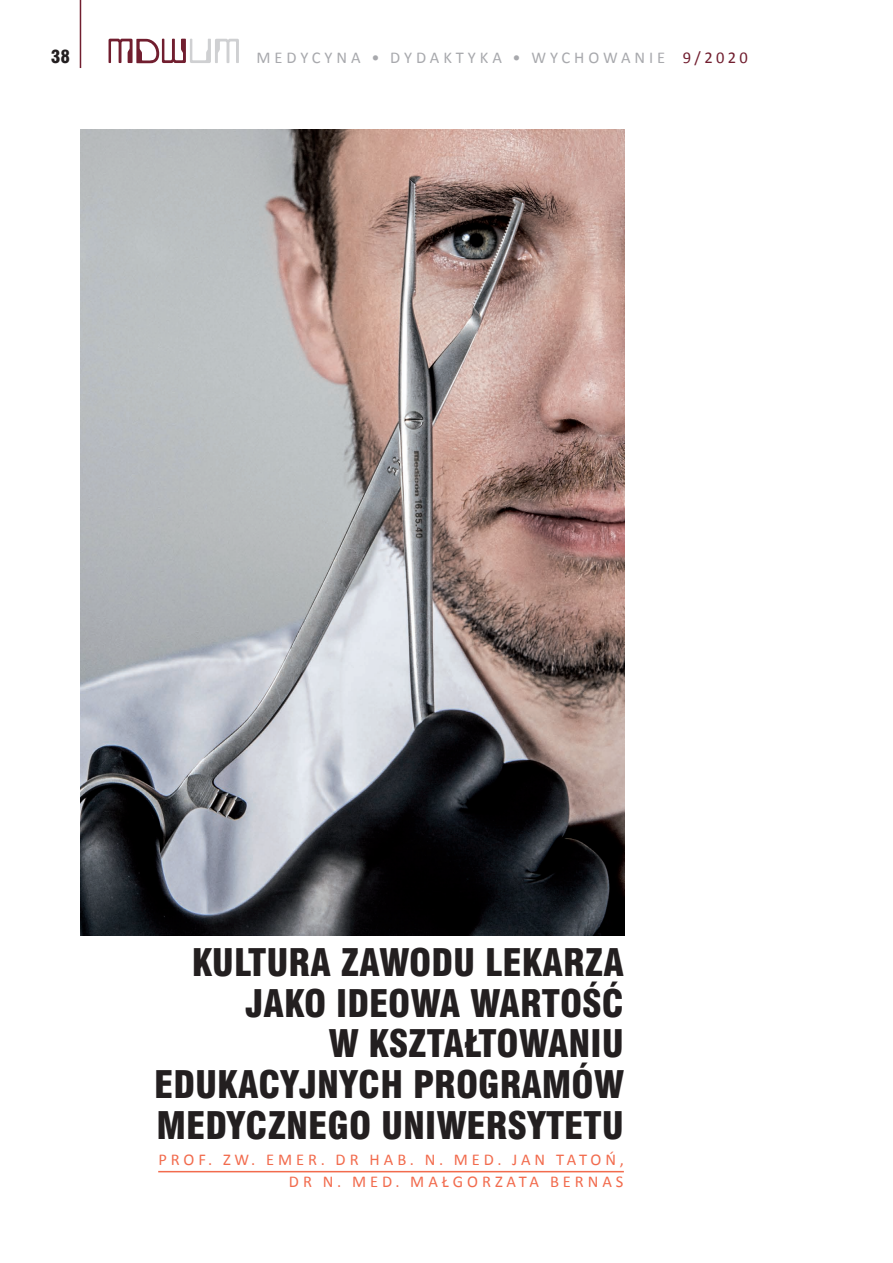
<style>
.page{position:relative;width:893px;height:1263px;background:#fff}
.page>*{position:absolute;margin:0;border:0;box-sizing:border-box;transform-origin:0 0}
.t1{font:37.2px/40.5px "Swis 721 Blk Cn EU";color:#231f20;text-align:right}
.t2{font:18px "Swis 721 Blk Cn EU";color:#231f20}
.t3{font:16.5px/22.5px "Calibri";letter-spacing:.24em;color:#f26b4d;text-align:right}
.t4{font:16.5px "Calibri";letter-spacing:.24em;color:#a8a9ad}
.s1{color:#711e2f}
</style>
<div class="page">
<svg style="left:109px;top:39px;width:130px;height:24px"></svg>
<hr style="left:80px;top:0;width:1px;height:68px;background:#711e2f">
<img style="left:80px;top:130px;width:545px;height:806px">
<hr style="left:158px;top:1171px;width:466px;height:1px;background:#f26b4d">
<p class="t2" style="left:51px;top:45px;width:21px">38</p>
<p class="t4" style="left:257px;top:47px;width:493px">MEDYCYNA • DYDAKTYKA • WYCHOWANIE <span class="s1">9/2020</span></p>
<p class="t1" style="left:154px;top:945px;width:471px">KULTURA ZAWODU LEKARZA<br>JAKO IDEOWA WARTOŚĆ<br>W KSZTAŁTOWANIU<br>EDUKACYJNYCH PROGRAMÓW<br>MEDYCZNEGO UNIWERSYTETU</p>
<p class="t3" style="left:158px;top:1148px;width:467px">PROF. ZW. EMER. DR HAB. N. MED. JAN TATOŃ,<br>DR N. MED. MAŁGORZATA BERNAS</p>
</div>
